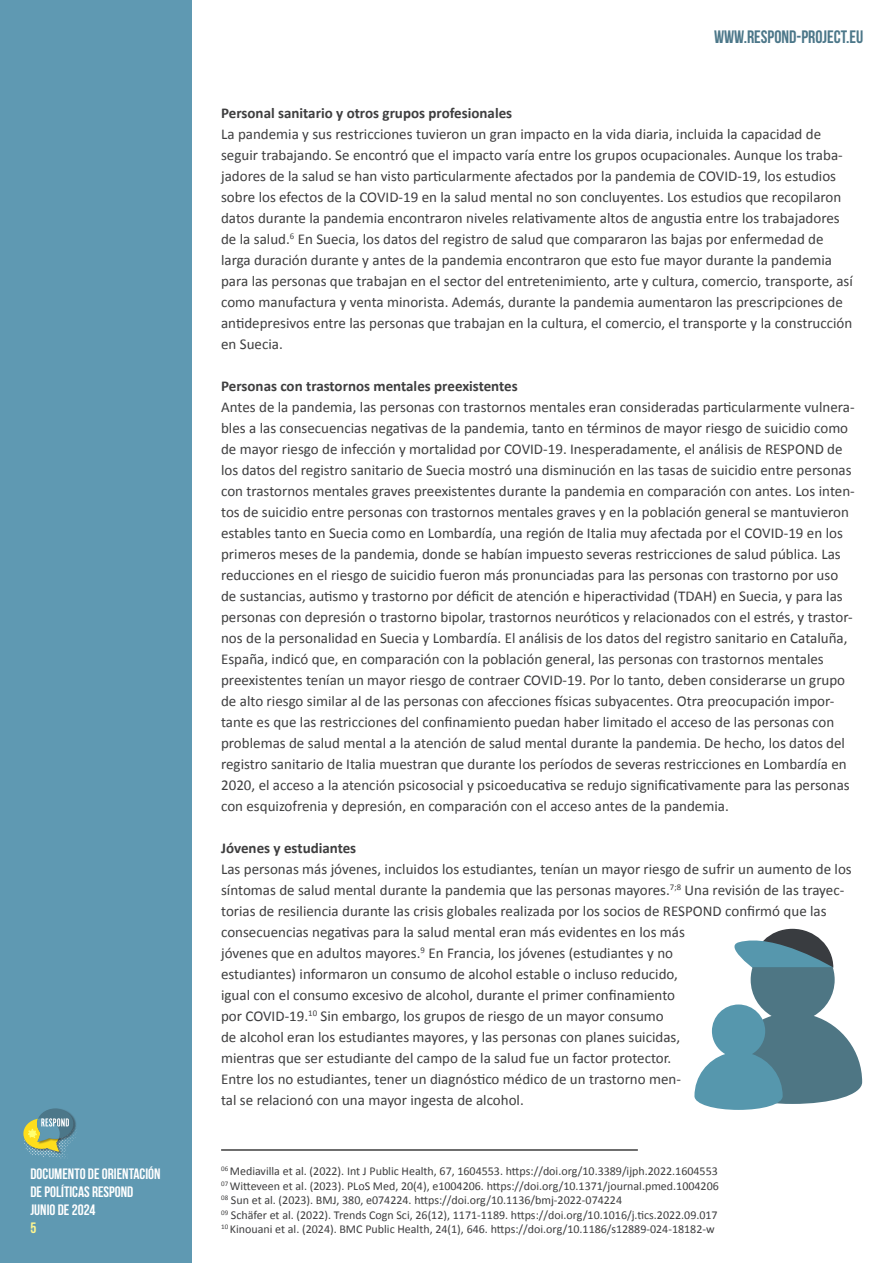
<style>
.page{position:relative;width:893px;height:1263px;background:#fff}
.page>*{position:absolute;margin:0;border:0;box-sizing:border-box;transform-origin:0 0}
.t1{font:18px "Bebas Neue";color:#4c7789}
.t2{font:15px/21px "Calibri";color:#3e3e3f}
.t3{font:700 15px "Calibri";color:#3e3e3f}
.t4{font:700 15px/18px "Bebas Neue";color:#fff}
.t5{font:700 15px "Bebas Neue";color:#fff690}
.t6{font:12px "Calibri";color:#3e3e3f}
</style>
<div class="page">
<div style="left:0;top:0;width:191px;height:1263px;background:#5f99b2"></div>
<svg style="left:23px;top:1108px;width:53px;height:51px"></svg>
<hr style="left:221px;top:1149px;width:417px;height:2px;background:#3e3e3f">
<svg style="left:694px;top:929px;width:168px;height:181px"></svg>
<p class="t4" style="left:30px;top:1165px;width:132px">DOCUMENTO DE ORIENTACIÓN<br>DE POLÍTICAS RESPOND<br>JUNIO DE 2024</p>
<p class="t5" style="left:30px;top:1220px;width:7px">5</p>
<p class="t1" style="left:714px;top:27px;width:151px">WWW.RESPOND-PROJECT.EU</p>
<p class="t3" style="left:221px;top:103px;width:293px">Personal sanitario y otros grupos profesionales</p>
<p class="t2" style="left:221px;top:122px;width:633px">La pandemia y sus restricciones tuvieron un gran impacto en la vida diaria, incluida la capacidad de seguir trabajando. Se encontró que el impacto varía entre los grupos ocupacionales. Aunque los traba&shy;jadores de la salud se han visto particularmente afectados por la pandemia de COVID-19, los estudios sobre los efectos de la COVID-19 en la salud mental no son concluyentes. Los estudios que recopilaron datos durante la pandemia encontraron niveles relativamente altos de angustia entre los trabajadores de la salud.<sup>6</sup> En Suecia, los datos del registro de salud que compararon las bajas por enfermedad de larga duración durante y antes de la pandemia encontraron que esto fue mayor durante la pandemia para las personas que trabajan en el sector del entretenimiento, arte y cultura, comercio, transporte, así como manufactura y venta minorista. Además, durante la pandemia aumentaron las prescripciones de antidepresivos entre las personas que trabajan en la cultura, el comercio, el transporte y la construcción en Suecia.</p>
<p class="t3" style="left:221px;top:376px;width:298px">Personas con trastornos mentales preexistentes</p>
<p class="t2" style="left:221px;top:395px;width:635px">Antes de la pandemia, las personas con trastornos mentales eran consideradas particularmente vulnera&shy;bles a las consecuencias negativas de la pandemia, tanto en términos de mayor riesgo de suicidio como de mayor riesgo de infección y mortalidad por COVID-19. Inesperadamente, el análisis de RESPOND de los datos del registro sanitario de Suecia mostró una disminución en las tasas de suicidio entre personas con trastornos mentales graves preexistentes durante la pandemia en comparación con antes. Los inten&shy;tos de suicidio entre personas con trastornos mentales graves y en la población general se mantuvieron estables tanto en Suecia como en Lombardía, una región de Italia muy afectada por el COVID-19 en los primeros meses de la pandemia, donde se habían impuesto severas restricciones de salud pública. Las reducciones en el riesgo de suicidio fueron más pronunciadas para las personas con trastorno por uso de sustancias, autismo y trastorno por déficit de atención e hiperactividad (TDAH) en Suecia, y para las personas con depresión o trastorno bipolar, trastornos neuróticos y relacionados con el estrés, y trastor&shy;nos de la personalidad en Suecia y Lombardía. El análisis de los datos del registro sanitario en Cataluña, España, indicó que, en comparación con la población general, las personas con trastornos mentales preexistentes tenían un mayor riesgo de contraer COVID-19. Por lo tanto, deben considerarse un grupo de alto riesgo similar al de las personas con afecciones físicas subyacentes. Otra preocupación impor&shy;tante es que las restricciones del confinamiento puedan haber limitado el acceso de las personas con problemas de salud mental a la atención de salud mental durante la pandemia. De hecho, los datos del registro sanitario de Italia muestran que durante los períodos de severas restricciones en Lombardía en 2020, el acceso a la atención psicosocial y psicoeducativa se redujo significativamente para las personas con esquizofrenia y depresión, en comparación con el acceso antes de la pandemia.</p>
<p class="t3" style="left:221px;top:838px;width:137px">Jóvenes y estudiantes</p>
<p class="t2" style="left:221px;top:857px;width:632px">Las personas más jóvenes, incluidos los estudiantes, tenían un mayor riesgo de sufrir un aumento de los síntomas de salud mental durante la pandemia que las personas mayores.<sup>7;8</sup> Una revisión de las trayec&shy;torias de resiliencia durante las crisis globales realizada por los socios de RESPOND confirmó que las consecuencias negativas para la salud mental eran más evidentes en los más<br>jóvenes que en adultos mayores.<sup>9</sup> En Francia, los jóvenes (estudiantes y no<br>estudiantes) informaron un consumo de alcohol estable o incluso reducido,<br>igual con el consumo excesivo de alcohol, durante el primer confinamiento<br>por COVID-19.<sup>10</sup> Sin embargo, los grupos de riesgo de un mayor consumo<br>de alcohol eran los estudiantes mayores, y las personas con planes suicidas,<br>mientras que ser estudiante del campo de la salud fue un factor protector.<br>Entre los no estudiantes, tener un diagnóstico médico de un trastorno men-<br>tal se relacionó con una mayor ingesta de alcohol.</p>
<p class="t6" style="left:221px;top:1164px;width:498px"><sup>06</sup> Mediavilla et al. (2022). Int J Public Health, 67, 1604553. https://doi.org/10.3389/ijph.2022.1604553</p>
<p class="t6" style="left:221px;top:1178px;width:499px"><sup>07</sup> Witteveen et al. (2023). PLoS Med, 20(4), e1004206. https://doi.org/10.1371/journal.pmed.1004206</p>
<p class="t6" style="left:221px;top:1193px;width:402px"><sup>08</sup> Sun et al. (2023). BMJ, 380, e074224. https://doi.org/10.1136/bmj-2022-074224</p>
<p class="t6" style="left:221px;top:1207px;width:498px"><sup>09</sup> Schäfer et al. (2022). Trends Cogn Sci, 26(12), 1171-1189. https://doi.org/10.1016/j.tics.2022.09.017</p>
<p class="t6" style="left:221px;top:1221px;width:495px"><sup>10</sup> Kinouani et al. (2024). BMC Public Health, 24(1), 646. https://doi.org/10.1186/s12889-024-18182-w</p>
</div>
